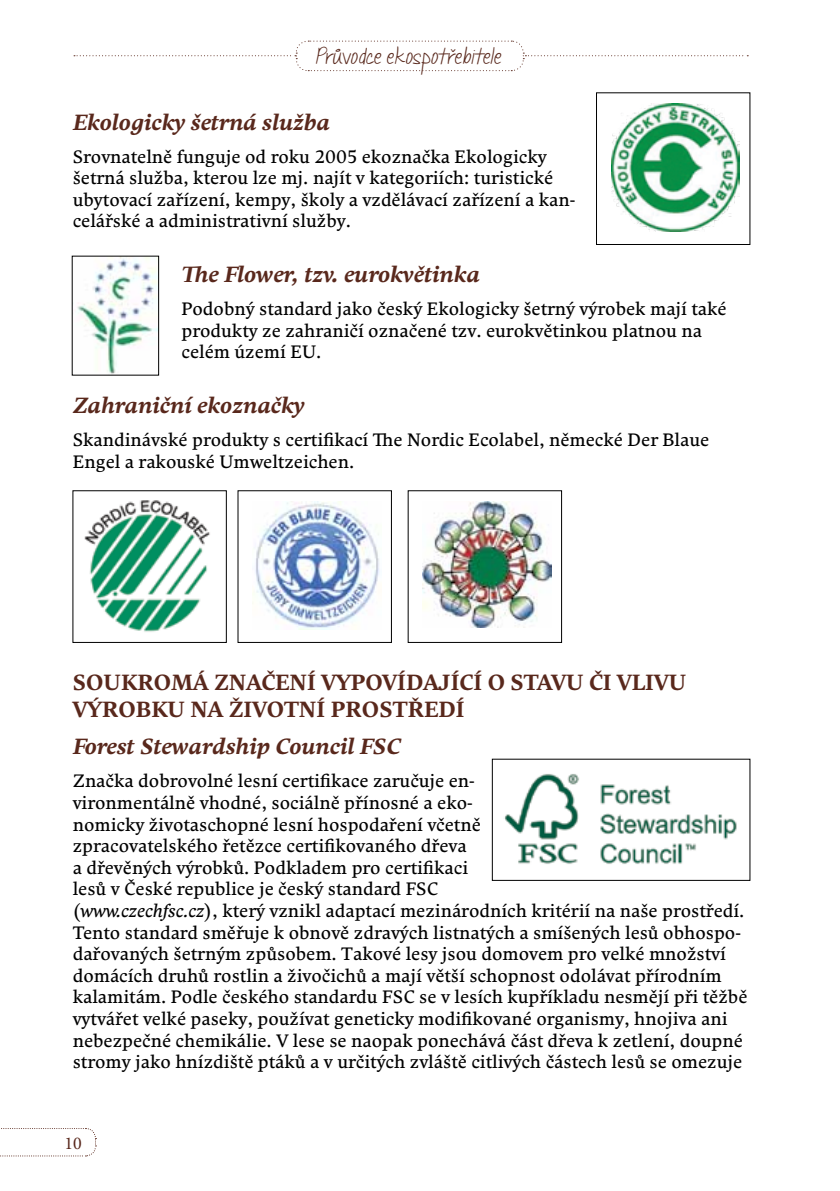
<style>
.page{position:relative;width:840px;height:1191px;background:#fff}
.page>*{position:absolute;margin:0;border:0;box-sizing:border-box;transform-origin:0 0}
.t1{font:italic 700 22px "Comenia Serif Pro";color:#59281c}
.t2{font:700 22px/26.4px "Comenia Serif Pro";color:#59281c}
.t3{font:18px/21.6px "Comenia Serif Pro";color:#000}
.t4{font:18px "Janda Quick Note";color:#59281c}
.t5{font:18px "Minion Pro";color:#59281c}
.s1{font-style:italic}
</style>
<div class="page">
<svg style="left:74px;top:40px;width:673px;height:32px"></svg>
<svg style="left:0;top:1128px;width:96px;height:28px"></svg>
<img style="left:611px;top:103px;width:128px;height:129px">
<div style="left:596px;top:93px;width:153px;height:152px;border:1px solid #000"></div>
<img style="left:77px;top:258px;width:80px;height:115px">
<img style="left:84px;top:500px;width:126px;height:132px">
<img style="left:504px;top:774px;width:233px;height:90px">
<img style="left:252px;top:501px;width:128px;height:128px">
<img style="left:422px;top:501px;width:129px;height:126px">
<p class="t4" style="left:316px;top:47px;width:187px">Průvodce ekospotřebitele</p>
<p class="t1" style="left:73px;top:106px;width:259px">Ekologicky šetrná služba</p>
<p class="t3" style="left:73px;top:145px;width:504px">Srovnatelně funguje od roku 2005 ekoznačka Ekologicky šetrná služba, kterou lze mj. najít v kategoriích: turistické ubytovací zařízení, kempy, školy a vzdělávací zařízení a kan&shy;celářské a administrativní služby.</p>
<p class="t1" style="left:181px;top:258px;width:300px">The Flower, tzv. eurokvětinka</p>
<p class="t3" style="left:181px;top:298px;width:546px">Podobný standard jako český Ekologicky šetrný výrobek mají také produkty ze zahraničí označené tzv. eurokvětinkou platnou na celém území EU.</p>
<p class="t1" style="left:73px;top:389px;width:233px">Zahraniční ekoznačky</p>
<p class="t3" style="left:73px;top:429px;width:637px">Skandinávské produkty s certifikací The Nordic Ecolabel, německé Der Blaue<br>Engel a rakouské Umweltzeichen.</p>
<p class="t2" style="left:73px;top:669px;width:614px">SOUKROMÁ ZNAČENÍ VYPOVÍDAJÍCÍ O STAVU ČI VLIVU<br>VÝROBKU NA ŽIVOTNÍ PROSTŘEDÍ</p>
<p class="t1" style="left:73px;top:731px;width:329px">Forest Stewardship Council FSC</p>
<p class="t3" style="left:73px;top:770px;width:675px">Značka dobrovolné lesní certifikace zaručuje en-<br>vironmentálně vhodné, sociálně přínosné a eko-<br>nomicky životaschopné lesní hospodaření včetně<br>zpracovatelského řetězce certifikovaného dřeva<br>a dřevěných výrobků. Podkladem pro certifikaci<br>lesů v České republice je český standard FSC<br>(<span class="s1">www.czechfsc.cz</span>), který vznikl adaptací mezinárodních kritérií na naše prostředí.<br>Tento standard směřuje k obnově zdravých listnatých a smíšených lesů obhospo&shy;dařovaných šetrným způsobem. Takové lesy jsou domovem pro velké množství domácích druhů rostlin a živočichů a mají větší schopnost odolávat přírodním kalamitám. Podle českého standardu FSC se v lesích kupříkladu nesmějí při těžbě vytvářet velké paseky, používat geneticky modifikované organismy, hnojiva ani nebezpečné chemikálie. V lese se naopak ponechává část dřeva k zetlení, doupné stromy jako hnízdiště ptáků a v určitých zvláště citlivých částech lesů se omezuje</p>
<p class="t5" style="left:65px;top:1132px;width:19px">10</p>
</div>
